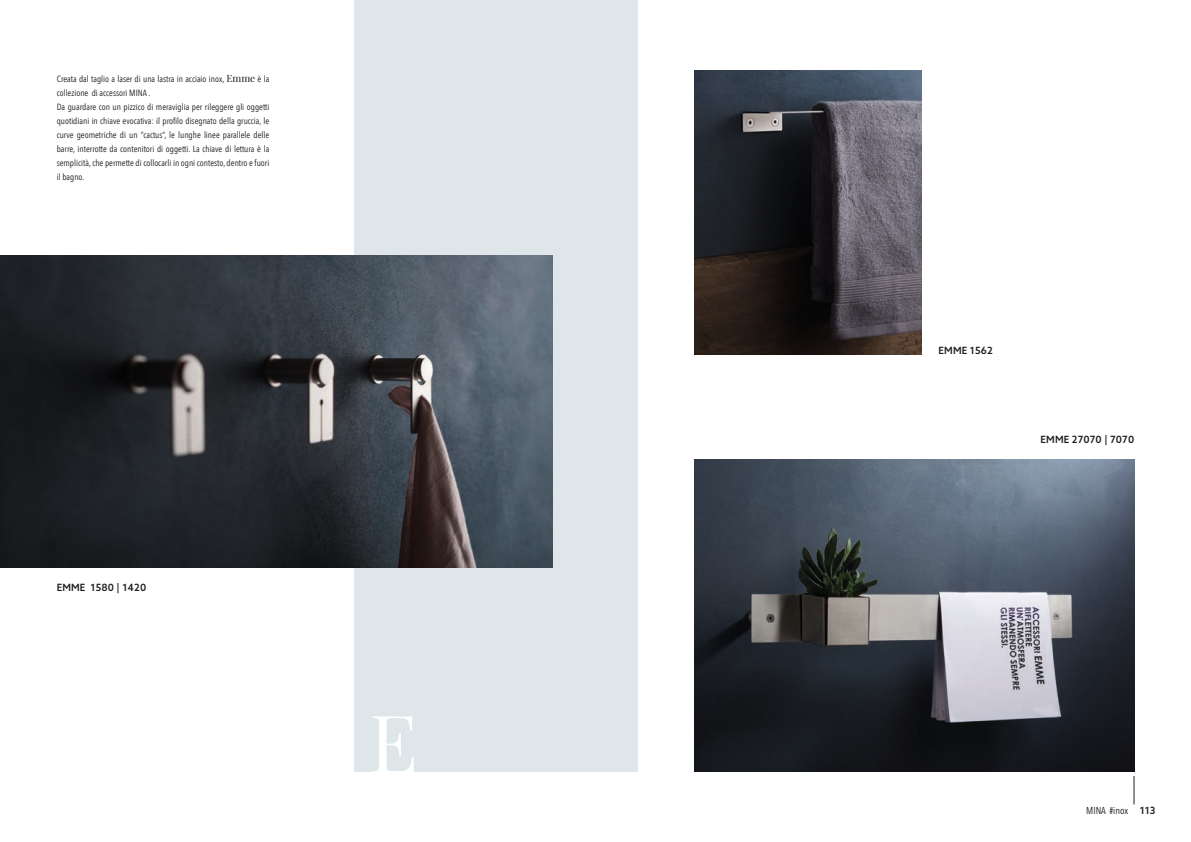
<style>
.page{position:relative;width:1191px;height:842px;background:#fff}
.page>*{position:absolute;margin:0;border:0;box-sizing:border-box;transform-origin:0 0}
.t1{font:80px "Playfair Display";color:#fff}
.t2{font:500 10px "Azo Sans";letter-spacing:.01em;color:#1d1d1b}
.t3{font:10px "Avenir Next Condensed";color:#1d1d1b}
.t4{font:9px/14px "Avenir Next Condensed";color:#1d1d1b}
.s1{font-family:"Playfair Display";font-size:10px}
.s2{font-family:"Azo Sans";font-weight:500}
</style>
<div class="page">
<svg style="left:1133px;top:776px;width:1px;height:28px"></svg>
<div style="left:354px;top:0;width:284px;height:771px;background:#dee6ea"></div>
<img style="left:0;top:255px;width:553px;height:312px">
<img style="left:694px;top:459px;width:440px;height:312px">
<img style="left:694px;top:71px;width:227px;height:283px">
<p class="t4" style="left:57px;top:71px;width:214px">Creata dal taglio a laser di una lastra in acciaio inox, <span class="s1">Emme</span> è la collezione di accessori MINA .<br>Da guardare con un pizzico di meraviglia per rileggere gli oggetti quotidiani in chiave evocativa: il profilo disegnato della gruccia, le curve geometriche di un “cactus”, le lunghe linee parallele delle barre, interrotte da contenitori di oggetti. La chiave di lettura è la semplicità, che permette di collocarli in ogni contesto, dentro e fuori il bagno.</p>
<p class="t2" style="left:57px;top:580px;width:91px">EMME 1580 | 1420</p>
<h1 class="t1" style="left:369px;top:693px;width:50px">E</h1>
<p class="t2" style="left:938px;top:344px;width:56px">EMME 1562</p>
<p class="t2" style="left:1040px;top:433px;width:95px">EMME 27070 | 7070</p>
<p class="t3" style="left:1086px;top:802px;width:71px">MINA #inox <span class="s2">113</span></p>
</div>
